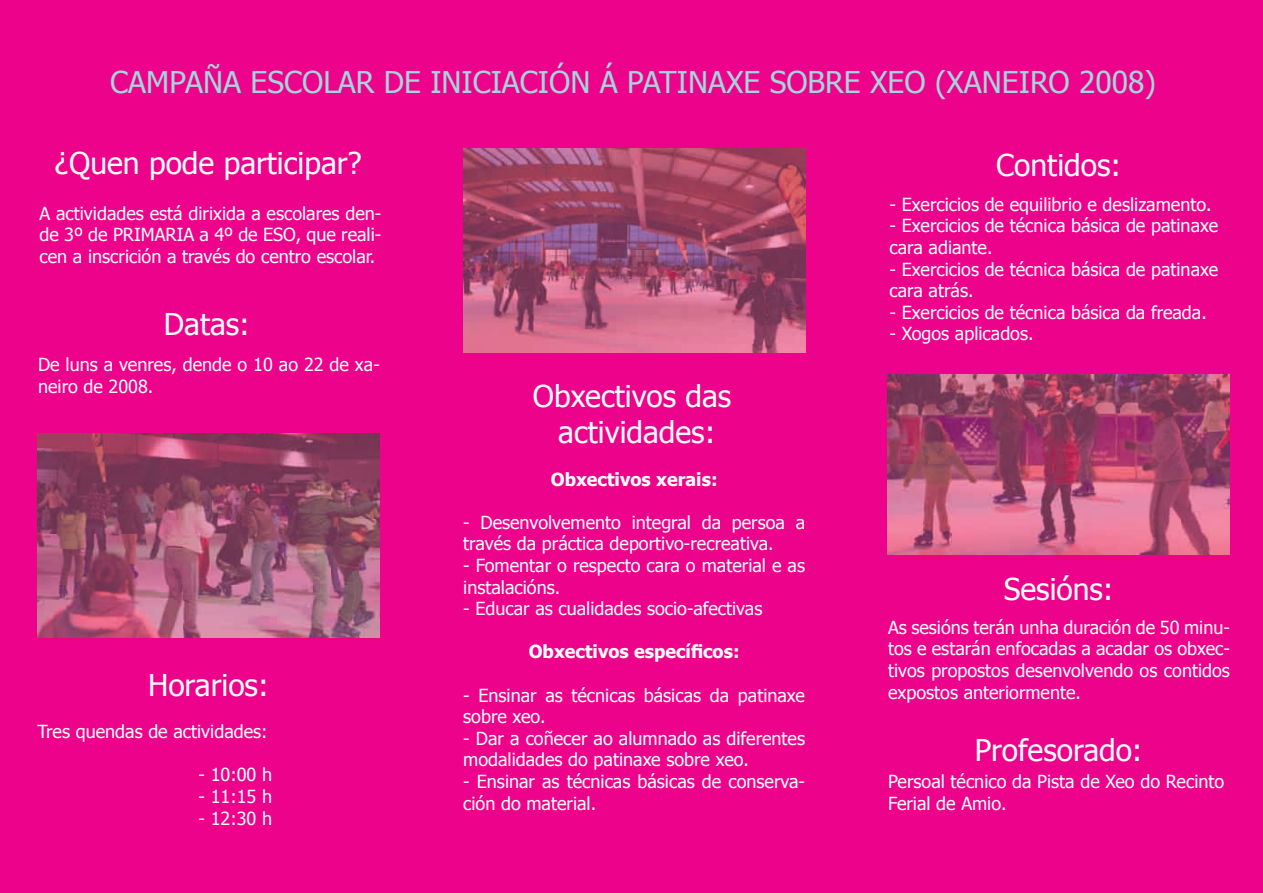
<style>
.page{position:relative;width:1263px;height:893px;background:#ed028c}
.page>*{position:absolute;margin:0;border:0;box-sizing:border-box;transform-origin:0 0}
.t1{font:30px/36px "Tahoma";color:#fff;text-align:center}
.t2{font:30px "Tahoma";color:#a5d5db}
.t3{font:18px/21.6px "Tahoma";color:#fff}
.t4{font:700 18px "Tahoma";color:#fff}
</style>
<div class="page">
<img style="left:37px;top:433px;width:342px;height:204px">
<img style="left:463px;top:149px;width:342px;height:204px">
<img style="left:888px;top:374px;width:341px;height:181px">
<h1 class="t2" style="left:110px;top:62px;width:1047px">CAMPAÑA ESCOLAR DE INICIACIÓN Á PATINAXE SOBRE XEO (XANEIRO 2008)</h1>
<h1 class="t1" style="left:55px;top:144px;width:308px">¿Quen pode participar?</h1>
<p class="t3" style="left:40px;top:202px;width:343px;text-align:justify">A actividades está dirixida a escolares den&shy;de 3º de PRIMARIA a 4º de ESO, que reali&shy;cen a inscrición a través do centro escolar.</p>
<h1 class="t1" style="left:164px;top:304px;width:87px">Datas:</h1>
<p class="t3" style="left:38px;top:353px;width:343px">De luns a venres, dende o 10 ao 22 de xa&shy;neiro de 2008.</p>
<h1 class="t1" style="left:148px;top:666px;width:122px">Horarios:</h1>
<p class="t3" style="left:37px;top:720px;width:232px">Tres quendas de actividades:</p>
<p class="t3" style="left:199px;top:763px;width:75px">- 10:00 h</p>
<p class="t3" style="left:199px;top:785px;width:75px">- 11:15 h</p>
<p class="t3" style="left:199px;top:806px;width:75px">- 12:30 h</p>
<h1 class="t1" style="left:533px;top:377px;width:200px">Obxectivos das actividades:</h1>
<p class="t4" style="left:551px;top:466px;width:168px">Obxectivos xerais:</p>
<p class="t3" style="left:463px;top:510px;width:343px">- Desenvolvemento integral da persoa a través da práctica deportivo-recreativa.</p>
<p class="t3" style="left:463px;top:554px;width:343px">- Fomentar o respecto cara o material e as instalacións.</p>
<p class="t3" style="left:463px;top:597px;width:301px">- Educar as cualidades socio-afectivas</p>
<p class="t4" style="left:529px;top:639px;width:212px">Obxectivos específicos:</p>
<p class="t3" style="left:463px;top:683px;width:343px">- Ensinar as técnicas básicas da patinaxe sobre xeo.</p>
<p class="t3" style="left:463px;top:726px;width:343px">- Dar a coñecer ao alumnado as diferentes modalidades do patinaxe sobre xeo.</p>
<p class="t3" style="left:463px;top:770px;width:343px">- Ensinar as técnicas básicas de conserva&shy;ción do material.</p>
<h1 class="t1" style="left:996px;top:145px;width:126px">Contidos:</h1>
<p class="t3" style="left:889px;top:192px;width:323px">- Exercicios de equilibrio e deslizamento.</p>
<p class="t3" style="left:889px;top:214px;width:330px">- Exercicios de técnica básica de patinaxe cara adiante.</p>
<p class="t3" style="left:889px;top:257px;width:330px">- Exercicios de técnica básica de patinaxe cara atrás.</p>
<p class="t3" style="left:889px;top:300px;width:319px">- Exercicios de técnica básica da freada.</p>
<p class="t3" style="left:889px;top:322px;width:145px">- Xogos aplicados.</p>
<h1 class="t1" style="left:1004px;top:570px;width:111px">Sesións:</h1>
<p class="t3" style="left:888px;top:615px;width:343px;text-align:justify">As sesións terán unha duración de 50 minu&shy;tos e estarán enfocadas a acadar os obxec&shy;tivos propostos desenvolvendo os contidos expostos anteriormente.</p>
<h1 class="t1" style="left:975px;top:730px;width:169px">Profesorado:</h1>
<p class="t3" style="left:888px;top:770px;width:338px">Persoal técnico da Pista de Xeo do Recinto<br>Ferial de Amio.</p>
</div>
